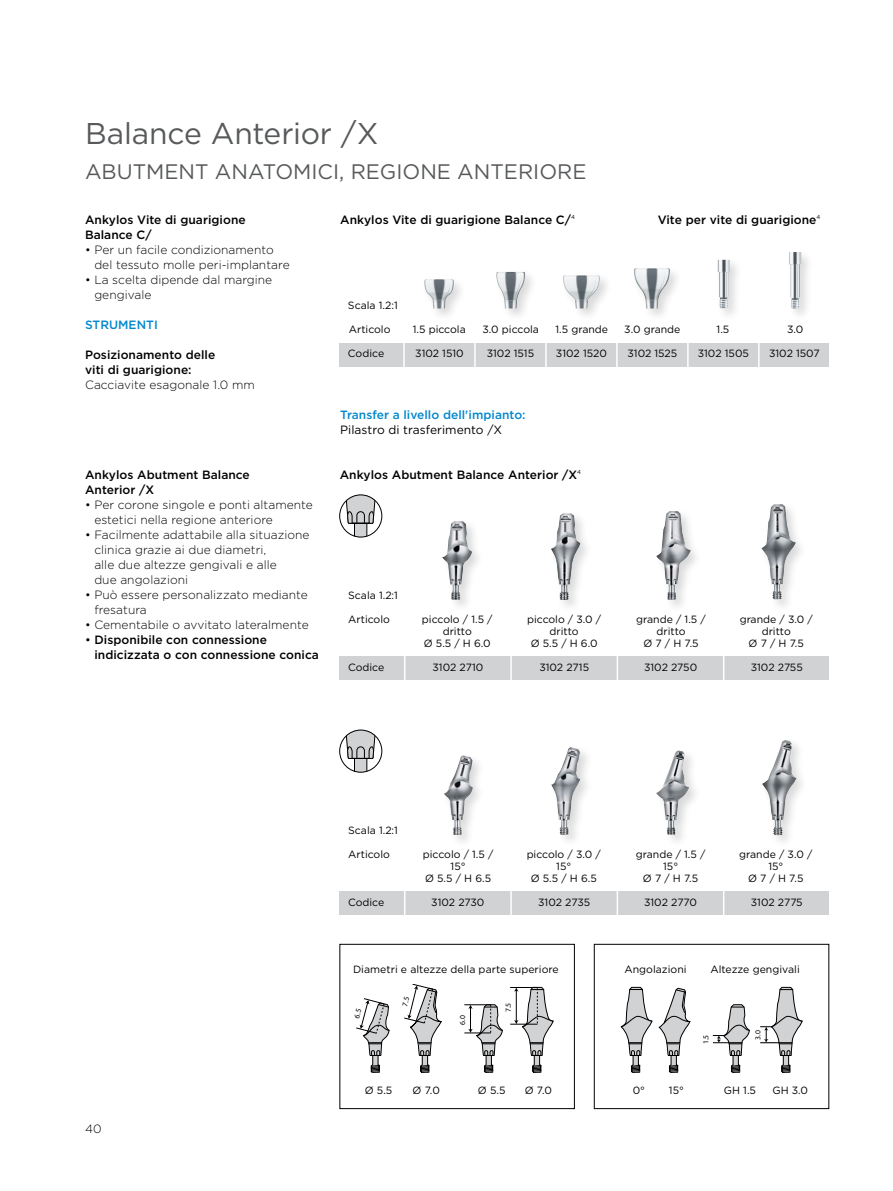
<style>
.page{position:relative;width:893px;height:1191px;background:#fff}
.page>*{position:absolute;margin:0;border:0;box-sizing:border-box;transform-origin:0 0}
.t1{font:30px "Gotham";letter-spacing:-.005em;color:#57595b}
.t2{font:21px "Gotham";color:#57595b}
.t3{font:300 12px/15px "Gotham";letter-spacing:.005em;color:#000}
.t4{font:500 12px/15px "Gotham";letter-spacing:.005em;color:#000}
.t5{font:500 12px "Gotham";letter-spacing:.005em;color:#0087ce}
.t6{font:12px "Gotham";letter-spacing:.005em;color:#000}
.t7{font:10.5px/12px "Gotham";color:#000;text-align:center}
.t8{font:7.65px "Meta Pro";color:#000}
.s1{font-weight:400}
</style>
<div class="page">
<div style="left:714px;top:256px;width:29px;height:66px;background:#000;opacity:.15"></div>
<img style="left:718px;top:259px;width:12px;height:49px">
<div style="left:786px;top:249px;width:29px;height:72px;background:#000;opacity:.15"></div>
<img style="left:789px;top:252px;width:12px;height:56px">
<div style="left:422px;top:276px;width:45px;height:45px;background:#000;opacity:.15"></div>
<img style="left:424px;top:279px;width:30px;height:29px">
<div style="left:494px;top:269px;width:44px;height:52px;background:#000;opacity:.15"></div>
<img style="left:496px;top:272px;width:29px;height:36px">
<div style="left:560px;top:272px;width:53px;height:49px;background:#000;opacity:.15"></div>
<img style="left:563px;top:275px;width:37px;height:33px">
<div style="left:631px;top:265px;width:52px;height:56px;background:#000;opacity:.15"></div>
<img style="left:634px;top:268px;width:36px;height:40px">
<svg style="left:340px;top:495px;width:42px;height:42px"></svg>
<svg style="left:345px;top:495px;width:31px;height:42px"></svg>
<div style="left:339px;top:495px;width:43px;height:42px;border:1px solid #000;border-radius:50%"></div>
<svg style="left:340px;top:730px;width:42px;height:42px"></svg>
<svg style="left:345px;top:730px;width:31px;height:42px"></svg>
<div style="left:339px;top:730px;width:43px;height:42px;border:1px solid #000;border-radius:50%"></div>
<div style="left:440px;top:518px;width:45px;height:95px;background:#000;opacity:.15"></div>
<img style="left:442px;top:521px;width:30px;height:79px">
<div style="left:549px;top:511px;width:44px;height:102px;background:#000;opacity:.15"></div>
<img style="left:551px;top:513px;width:29px;height:87px">
<div style="left:654px;top:508px;width:49px;height:104px;background:#000;opacity:.15"></div>
<img style="left:656px;top:511px;width:35px;height:88px">
<div style="left:759px;top:501px;width:49px;height:111px;background:#000;opacity:.15"></div>
<img style="left:761px;top:504px;width:35px;height:95px">
<div style="left:441px;top:752px;width:44px;height:96px;background:#000;opacity:.15"></div>
<img style="left:443px;top:755px;width:30px;height:80px">
<div style="left:549px;top:744px;width:44px;height:104px;background:#000;opacity:.15"></div>
<img style="left:551px;top:747px;width:29px;height:88px">
<div style="left:654px;top:748px;width:48px;height:99px;background:#000;opacity:.15"></div>
<img style="left:656px;top:750px;width:33px;height:84px">
<div style="left:760px;top:737px;width:49px;height:111px;background:#000;opacity:.15"></div>
<img style="left:762px;top:739px;width:34px;height:96px">
<div style="left:339px;top:656px;width:490px;height:24px;background:#d1d2d4"></div>
<hr style="left:404px;top:649px;width:1px;height:50px;background:#fff">
<hr style="left:510px;top:650px;width:2px;height:51px;background:#fff">
<hr style="left:617px;top:650px;width:1px;height:51px;background:#fff">
<hr style="left:723px;top:650px;width:1px;height:51px;background:#fff">
<div style="left:339px;top:891px;width:490px;height:23px;background:#d1d2d4"></div>
<hr style="left:404px;top:884px;width:1px;height:50px;background:#fff">
<hr style="left:510px;top:885px;width:2px;height:50px;background:#fff">
<hr style="left:617px;top:885px;width:1px;height:50px;background:#fff">
<hr style="left:723px;top:885px;width:1px;height:50px;background:#fff">
<div style="left:339px;top:342px;width:490px;height:24px;background:#d1d2d4"></div>
<hr style="left:545px;top:338px;width:2px;height:49px;background:#fff">
<hr style="left:616px;top:338px;width:2px;height:49px;background:#fff">
<hr style="left:474px;top:338px;width:2px;height:49px;background:#fff">
<hr style="left:758px;top:338px;width:2px;height:49px;background:#fff">
<hr style="left:687px;top:338px;width:2px;height:49px;background:#fff">
<hr style="left:403px;top:338px;width:2px;height:51px;background:#fff">
<svg style="left:713px;top:1004px;width:36px;height:68px"></svg>
<svg style="left:760px;top:987px;width:42px;height:85px"></svg>
<svg style="left:621px;top:987px;width:31px;height:85px"></svg>
<svg style="left:659px;top:988px;width:31px;height:84px"></svg>
<div style="left:594px;top:944px;width:235px;height:165px;border:1px solid #000"></div>
<div style="left:339px;top:944px;width:236px;height:165px;border:1px solid #000"></div>
<svg style="left:464px;top:1004px;width:39px;height:68px"></svg>
<svg style="left:510px;top:987px;width:43px;height:85px"></svg>
<svg style="left:356px;top:998px;width:33px;height:74px"></svg>
<svg style="left:404px;top:984px;width:37px;height:88px"></svg>
<h1 class="t1" style="left:85px;top:114px;width:295px">Balance Anterior /X</h1>
<h2 class="t2" style="left:85px;top:158px;width:503px">ABUTMENT ANATOMICI, REGIONE ANTERIORE</h2>
<p class="t4" style="left:85px;top:212px;width:162px">Ankylos Vite di guarigione<br>Balance C/</p>
<p class="t3" style="left:94px;top:242px;width:197px;text-indent:-9px">• Per un facile condizionamento del tessuto molle peri-implantare</p>
<p class="t3" style="left:94px;top:272px;width:179px;text-indent:-9px">• La scelta dipende dal margine gengivale</p>
<p class="t5" style="left:85px;top:316px;width:74px">STRUMENTI</p>
<p class="t4" style="left:85px;top:347px;width:132px">Posizionamento delle viti di guarigione:</p>
<p class="t3" style="left:85px;top:377px;width:171px">Cacciavite esagonale 1.0 mm</p>
<p class="t4" style="left:85px;top:467px;width:166px">Ankylos Abutment Balance<br>Anterior /X</p>
<p class="t3" style="left:94px;top:497px;width:220px;text-indent:-9px">• Per corone singole e ponti altamente estetici nella regione anteriore</p>
<p class="t3" style="left:94px;top:527px;width:217px;text-indent:-9px">• Facilmente adattabile alla situazione clinica grazie ai due diametri,<br>alle due altezze gengivali e alle<br>due angolazioni</p>
<p class="t3" style="left:94px;top:587px;width:215px;text-indent:-9px">• Può essere personalizzato mediante fresatura</p>
<p class="t3" style="left:85px;top:617px;width:225px">• Cementabile o avvitato lateralmente</p>
<p class="t4" style="left:94px;top:632px;width:226px;text-indent:-9px"><span class="s1">•</span> Disponibile con connessione indicizzata o con connessione conica</p>
<p class="t4" style="left:340px;top:212px;width:236px">Ankylos Vite di guarigione Balance C/<sup>4</sup></p>
<p class="t7" style="left:348px;top:299px;width:51px">Scala 1.2:1</p>
<p class="t4" style="left:658px;top:212px;width:164px">Vite per vite di guarigione<sup>4</sup></p>
<p class="t7" style="left:349px;top:323px;width:43px">Articolo</p>
<p class="t7" style="left:413px;top:323px;width:54px">1.5 piccola</p>
<p class="t7" style="left:482px;top:323px;width:58px">3.0 piccola</p>
<p class="t7" style="left:555px;top:323px;width:54px">1.5 grande</p>
<p class="t7" style="left:624px;top:323px;width:58px">3.0 grande</p>
<p class="t7" style="left:717px;top:323px;width:14px">1.5</p>
<p class="t7" style="left:787px;top:323px;width:18px">3.0</p>
<p class="t7" style="left:348px;top:347px;width:38px">Codice</p>
<p class="t7" style="left:415px;top:347px;width:50px">3102 1510</p>
<p class="t7" style="left:487px;top:347px;width:49px">3102 1515</p>
<p class="t7" style="left:556px;top:347px;width:52px">3102 1520</p>
<p class="t7" style="left:627px;top:347px;width:51px">3102 1525</p>
<p class="t7" style="left:698px;top:347px;width:53px">3102 1505</p>
<p class="t7" style="left:769px;top:347px;width:52px">3102 1507</p>
<p class="t5" style="left:340px;top:406px;width:187px">Transfer a livello dell'impianto:</p>
<p class="t6" style="left:340px;top:422px;width:164px">Pilastro di trasferimento /X</p>
<p class="t4" style="left:340px;top:467px;width:243px">Ankylos Abutment Balance Anterior /X<sup>4</sup></p>
<p class="t7" style="left:348px;top:589px;width:51px">Scala 1.2:1</p>
<p class="t7" style="left:348px;top:613px;width:43px">Articolo</p>
<p class="t7" style="left:422px;top:613px;width:72px">piccolo / 1.5 / dritto<br>Ø 5.5 / H 6.0</p>
<p class="t7" style="left:527px;top:613px;width:76px">piccolo / 3.0 / dritto<br>Ø 5.5 / H 6.0</p>
<p class="t7" style="left:636px;top:613px;width:71px">grande / 1.5 / dritto<br>Ø 7 / H 7.5</p>
<p class="t7" style="left:740px;top:613px;width:75px">grande / 3.0 / dritto<br>Ø 7 / H 7.5</p>
<p class="t7" style="left:348px;top:661px;width:38px">Codice</p>
<p class="t7" style="left:432px;top:661px;width:52px">3102 2710</p>
<p class="t7" style="left:539px;top:661px;width:51px">3102 2715</p>
<p class="t7" style="left:644px;top:661px;width:55px">3102 2750</p>
<p class="t7" style="left:751px;top:661px;width:54px">3102 2755</p>
<p class="t3" style="left:85px;top:1120px;width:18px">40</p>
<p class="t7" style="left:348px;top:824px;width:51px">Scala 1.2:1</p>
<p class="t7" style="left:348px;top:848px;width:43px">Articolo</p>
<p class="t7" style="left:423px;top:848px;width:72px">piccolo / 1.5 /<br>15°<br>Ø 5.5 / H 6.5</p>
<p class="t7" style="left:527px;top:848px;width:76px">piccolo / 3.0 /<br>15°<br>Ø 5.5 / H 6.5</p>
<p class="t7" style="left:636px;top:848px;width:71px">grande / 1.5 /<br>15°<br>Ø 7 / H 7.5</p>
<p class="t7" style="left:739px;top:848px;width:75px">grande / 3.0 /<br>15°<br>Ø 7 / H 7.5</p>
<p class="t7" style="left:348px;top:895px;width:38px">Codice</p>
<p class="t7" style="left:431px;top:895px;width:55px">3102 2730</p>
<p class="t7" style="left:538px;top:895px;width:54px">3102 2735</p>
<p class="t7" style="left:644px;top:895px;width:55px">3102 2770</p>
<p class="t7" style="left:751px;top:895px;width:53px">3102 2775</p>
<p class="t7" style="left:353px;top:963px;width:207px">Diametri e altezze della parte superiore</p>
<p class="t8" style="left:458px;top:1024px;width:11px;rotate:-90deg">6.0</p>
<p class="t8" style="left:503px;top:1012px;width:11px;rotate:-90deg">7.5</p>
<p class="t7" style="left:365px;top:1084px;width:29px">Ø 5.5</p>
<p class="t7" style="left:413px;top:1084px;width:29px">Ø 7.0</p>
<p class="t7" style="left:478px;top:1084px;width:29px">Ø 5.5</p>
<p class="t7" style="left:525px;top:1084px;width:29px">Ø 7.0</p>
<p class="t7" style="left:624px;top:963px;width:64px">Angolazioni</p>
<p class="t7" style="left:710px;top:963px;width:91px">Altezze gengivali</p>
<p class="t8" style="left:701px;top:1044px;width:11px;rotate:-90deg">1.5</p>
<p class="t8" style="left:753px;top:1039px;width:11px;rotate:-90deg">3.0</p>
<p class="t7" style="left:633px;top:1084px;width:14px">0°</p>
<p class="t7" style="left:669px;top:1084px;width:17px">15°</p>
<p class="t7" style="left:724px;top:1084px;width:34px">GH 1.5</p>
<p class="t7" style="left:772px;top:1084px;width:37px">GH 3.0</p>
</div>
